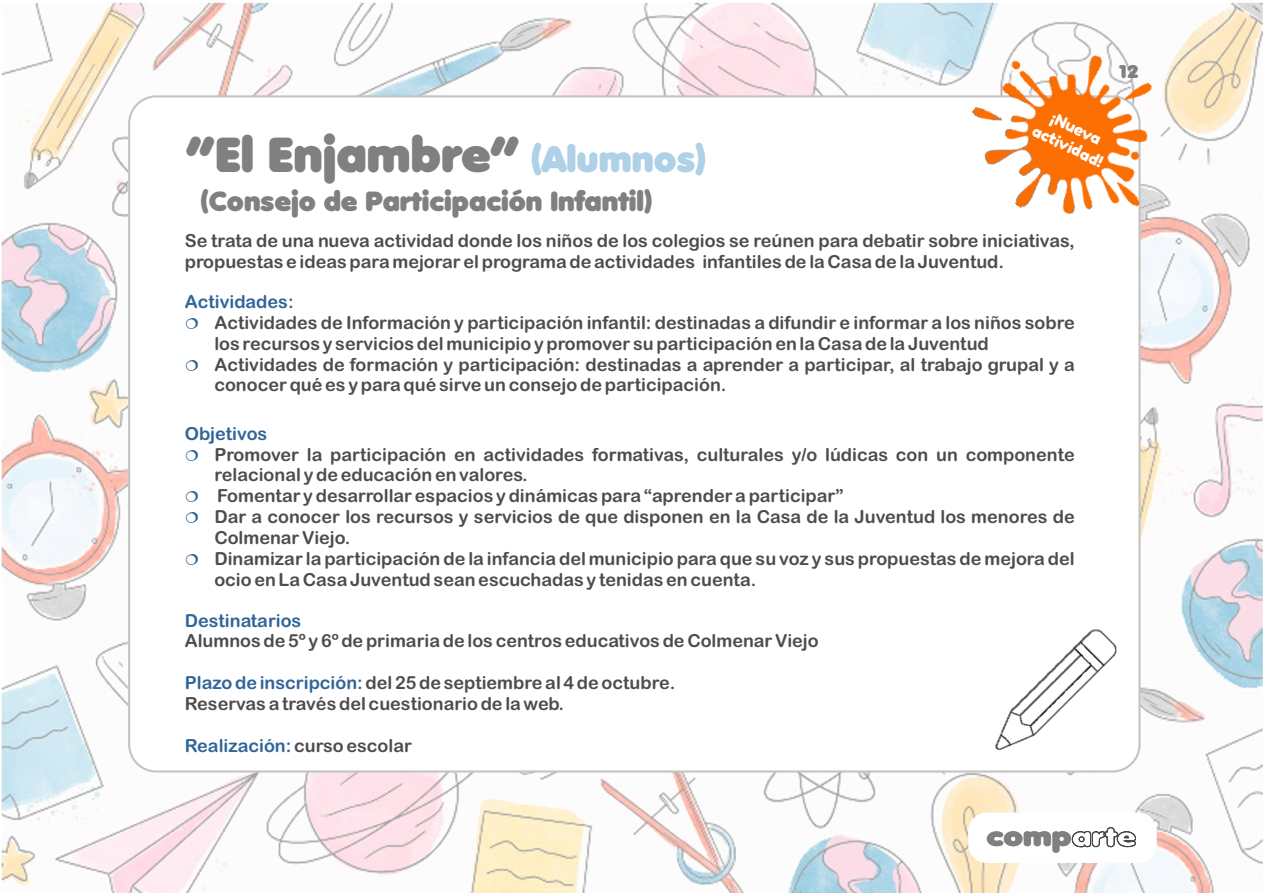
<style>
.page{position:relative;width:1263px;height:893px;background:#fff}
.page>*{position:absolute;margin:0;border:0;box-sizing:border-box;transform-origin:0 0}
.t1{font:47.7px "Valken";color:#808080}
.t2{font:27px "Valken";color:#808080}
.t3{font:26.85px "Valken";color:#808080;scale:1.16 1}
.t4{font:18px/20.9px "Arial Rounded MT Bold";color:#4d4d4d}
.t5{font:18px "Arial Rounded MT Bold";color:#316598}
.t6{font:18px "Valken";color:#808080}
.t7{font:16.05px/19.4px "Fredoka One";color:#fff;text-align:center}
.s1{font-size:36px;color:#aed1e7}
.s2{color:#316598}
.s3{color:#4d4d4d}
.s4{color:#000}
</style>
<div class="page">
<img style="left:1px;top:2px;width:1262px;height:891px">
<div style="left:128px;top:95px;width:1012px;height:677px;background:#fff;border:2px solid #c4c4c4;border-radius:27px"></div>
<img style="left:945px;top:10px;width:255px;height:254px">
<img style="left:958px;top:629px;width:159px;height:141px">
<div style="left:968px;top:813px;width:189px;height:50px;background:#fff;border:1px solid #fff;border-radius:18px"></div>
<h1 class="t1" style="left:186px;top:125px;width:522px">“El Enjambre” <span class="s1">(Alumnos)</span></h1>
<h2 class="t2" style="left:200px;top:184px;width:454px">(Consejo de Participación Infantil)</h2>
<p class="t7" style="left:1046px;top:103px;width:78px;rotate:26deg">¡Nueva actividad!</p>
<p class="t4" style="left:185px;top:232px;width:891px">Se trata de una nueva actividad donde los niños de los colegios se reúnen para debatir sobre iniciativas, propuestas e ideas para mejorar el programa de actividades infantiles de la Casa de la Juventud.</p>
<p class="t5" style="left:185px;top:295px;width:110px">Actividades:</p>
<p class="t4" style="left:214px;top:314px;width:862px">Actividades de Información y participación infantil: destinadas a difundir e informar a los niños sobre los recursos y servicios del municipio y promover su participación en la Casa de la Juventud Actividades de formación y participación: destinadas a aprender a participar, al trabajo grupal y a conocer qué es y para qué sirve un consejo de participación.</p>
<p class="t5" style="left:185px;top:427px;width:84px">Objetivos</p>
<p class="t4" style="left:214px;top:445px;width:862px">Promover la participación en actividades formativas, culturales y/o lúdicas con un componente relacional y de educación en valores.<br>Fomentar y desarrollar espacios y dinámicas para “aprender a participar”<br>Dar a conocer los recursos y servicios de que disponen en la Casa de la Juventud los menores de Colmenar Viejo.<br>Dinamizar la participación de la infancia del municipio para que su voz y sus propuestas de mejora del ocio en La Casa Juventud sean escuchadas y tenidas en cuenta.</p>
<p class="t5" style="left:185px;top:613px;width:118px">Destinatarios</p>
<p class="t4" style="left:185px;top:632px;width:635px">Alumnos de 5º y 6º de primaria de los centros educativos de Colmenar Viejo</p>
<p class="t4" style="left:185px;top:674px;width:492px"><span class="s2">Plazo de inscripción:</span> del 25 de septiembre al 4 de octubre.<br>Reservas a través del cuestionario de la web.</p>
<p class="t5" style="left:185px;top:738px;width:229px">Realización: <span class="s3">curso escolar</span></p>
<p class="t6" style="left:1117px;top:60px;width:23px">12</p>
<h3 class="t3" style="left:986px;top:820px;width:131px">comp<span class="s4">arte</span></h3>
</div>
